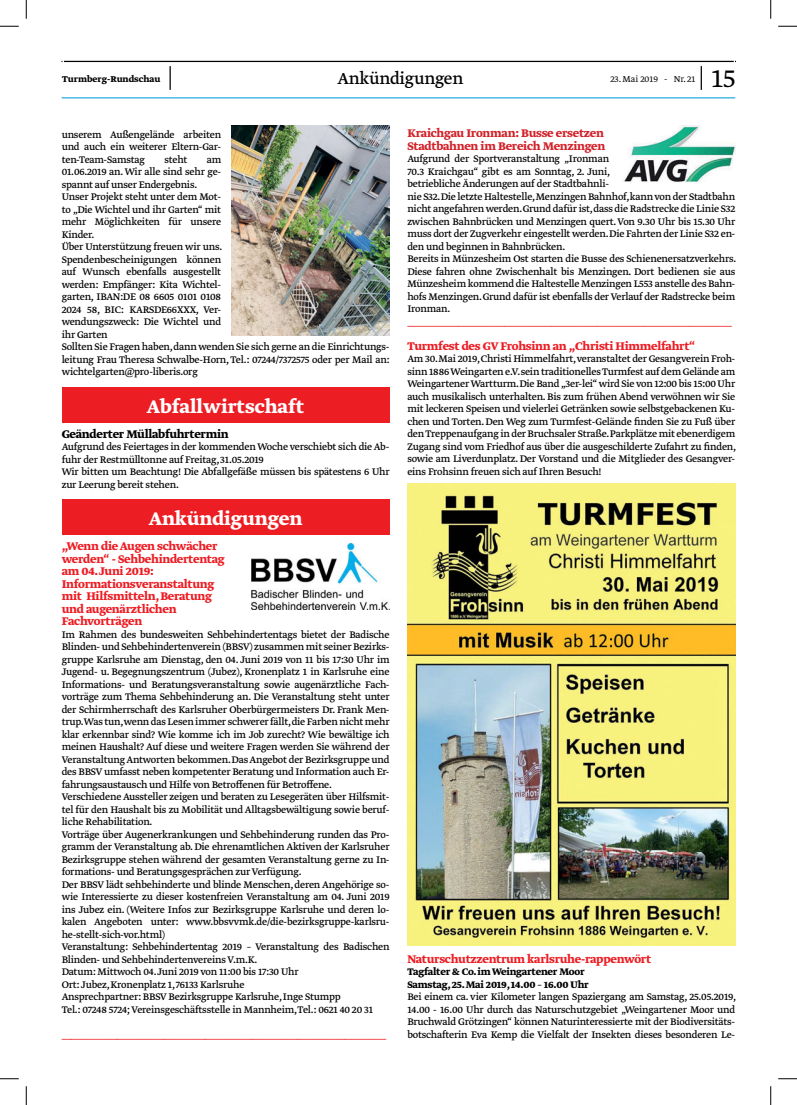
<style>
.page{position:relative;width:797px;height:1105px;background:#fff}
.page>*{position:absolute;margin:0;border:0;box-sizing:border-box;transform-origin:0 0}
.t1{font:300 30px "Greta Text Std";color:#000}
.t2{font:700 21.25px "Greta Text Std";color:#fff}
.t3{font:18.75px "Greta Text Std";letter-spacing:-.015em;color:#000}
.t4{font:700 13.12px/12.5px "Greta Text Std";letter-spacing:-.02em;color:#ed1d24}
.t5{font:700 13.12px/12.5px "Greta Text Std";letter-spacing:-.02em;color:#d2232a}
.t6{font:700 13.12px "Greta Text Std";letter-spacing:-.02em;color:#000}
.t7{font:11.25px/12.5px "Greta Text Std";letter-spacing:-.02em;color:#000}
.t8{font:11.25px "Greta Text Std";color:#ed1d24}
.t9{font:700 11.25px/12.5px "Greta Text Std";letter-spacing:-.02em;color:#000}
.t10{font:700 10px "Greta Text Std";color:#000}
.t11{font:300 10px "Greta Text Std";color:#000}
</style>
<div class="page">
<hr style="left:62px;top:97px;width:673px;height:1px;background:#27aae1">
<hr style="left:64px;top:61px;width:669px;height:1px;background:#000">
<hr style="left:700px;top:66px;width:2px;height:24px;background:#000">
<hr style="left:169px;top:66px;width:2px;height:24px;background:#000">
<img style="left:232px;top:125px;width:157px;height:211px">
<div style="left:62px;top:387px;width:327px;height:36px;background:#ed1d24"></div>
<div style="left:62px;top:500px;width:327px;height:35px;background:#ed1d24"></div>
<img style="left:251px;top:543px;width:138px;height:67px">
<img style="left:624px;top:125px;width:111px;height:57px">
<img style="left:407px;top:484px;width:328px;height:462px">
<svg style="left:0;top:25px;width:19px;height:2px"></svg>
<svg style="left:778px;top:25px;width:19px;height:2px"></svg>
<svg style="left:0;top:1078px;width:19px;height:1px"></svg>
<svg style="left:778px;top:1078px;width:19px;height:1px"></svg>
<svg style="left:25px;top:0;width:2px;height:19px"></svg>
<svg style="left:25px;top:1086px;width:2px;height:19px"></svg>
<svg style="left:770px;top:0;width:1px;height:19px"></svg>
<svg style="left:770px;top:1086px;width:1px;height:19px"></svg>
<p class="t10" style="left:62px;top:73px;width:100px">Turmberg-Rundschau</p>
<h3 class="t3" style="left:337px;top:68px;width:127px">Ankündigungen</h3>
<p class="t11" style="left:610px;top:73px;width:87px">23. Mai 2019 - Nr. 21</p>
<h1 class="t1" style="left:711px;top:60px;width:26px">15</h1>
<p class="t5" style="left:407px;top:128px;width:199px">Kraichgau Ironman: Busse ersetzen<br>Stadtbahnen im Bereich Menzingen</p>
<p class="t7" style="left:407px;top:153px;width:330px">Aufgrund der Sportveranstaltung „Ironman<br>70.3 Kraichgau“ gibt es am Sonntag, 2. Juni,<br>betriebliche Änderungen auf der Stadtbahnli-<br>nie S32.Die letzte Haltestelle,Menzingen Bahnhof,kann von der Stadtbahn nicht angefahren werden.Grund dafür ist,dass die Radstrecke die Linie S32 zwischen Bahnbrücken und Menzingen quert. Von 9.30 Uhr bis 15.30 Uhr muss dort der Zugverkehr eingestellt werden.Die Fahrten der Linie S32 en&shy;den und beginnen in Bahnbrücken.<br>Bereits in Münzesheim Ost starten die Busse des Schienenersatzverkehrs.<br>Diese fahren ohne Zwischenhalt bis Menzingen. Dort bedienen sie aus Münzesheim kommend die Haltestelle Menzingen L553 anstelle des Bahn&shy;hofs Menzingen. Grund dafür ist ebenfalls der Verlauf der Radstrecke beim Ironman.</p>
<p class="t8" style="left:407px;top:315px;width:326px">______________________________________________________________________</p>
<p class="t4" style="left:407px;top:340px;width:289px">Turmfest des GV Frohsinn an „Christi Himmelfahrt“</p>
<p class="t7" style="left:407px;top:353px;width:330px;text-align:justify">Am 30.Mai 2019,Christi Himmelfahrt,veranstaltet der Gesangverein Froh&shy;sinn 1886 Weingarten e.V.sein traditionelles Turmfest auf dem Gelände am Weingartener Wartturm.Die Band „3er-lei“ wird Sie von 12:00 bis 15:00 Uhr auch musikalisch unterhalten. Bis zum frühen Abend verwöhnen wir Sie mit leckeren Speisen und vielerlei Getränken sowie selbstgebackenen Ku&shy;chen und Torten. Den Weg zum Turmfest-Gelände finden Sie zu Fuß über den Treppenaufgang in der Bruchsaler Straße.Parkplätze mit ebenerdigem Zugang sind vom Friedhof aus über die ausgeschilderte Zufahrt zu finden, sowie am Liverdunplatz. Der Vorstand und die Mitglieder des Gesangver&shy;eins Frohsinn freuen sich auf Ihren Besuch!</p>
<p class="t7" style="left:62px;top:129px;width:161px;text-align:justify">unserem Außengelände arbeiten und auch ein weiterer Eltern-Gar&shy;ten-Team-Samstag</p>
<p class="t7" style="left:164px;top:154px;width:25px">steht</p>
<p class="t7" style="left:62px;top:154px;width:329px;text-indent:145px">am<br>01.06.2019 an.Wir alle sind sehr ge-<br>spannt auf unser Endergebnis.<br>Unser Projekt steht unter dem Mot-<br>to „Die Wichtel und ihr Garten“ mit<br>mehr Möglichkeiten für unsere<br>Kinder.<br>Über Unterstützung freuen wir uns.<br>Spendenbescheinigungen können<br>auf Wunsch ebenfalls ausgestellt<br>werden: Empfänger: Kita Wichtel-<br>garten, IBAN:DE 08 6605 0101 0108<br>2024 58, BIC: KARSDE66XXX, Ver-<br>wendungszweck: Die Wichtel und<br>ihr Garten<br>Sollten Sie Fragen haben,dann wenden Sie sich gerne an die Einrichtungs&shy;leitung Frau Theresa Schwalbe-Horn, Tel.: 07244/7372575 oder per Mail an: wichtelgarten@pro-liberis.org</p>
<h2 class="t2" style="left:147px;top:394px;width:159px">Abfallwirtschaft</h2>
<p class="t6" style="left:62px;top:426px;width:168px">Geänderter Müllabfuhrtermin</p>
<p class="t7" style="left:62px;top:441px;width:329px">Aufgrund des Feiertages in der kommenden Woche verschiebt sich die Ab&shy;fuhr der Restmülltonne auf Freitag, 31.05.2019<br>Wir bitten um Beachtung! Die Abfallgefäße müssen bis spätestens 6 Uhr zur Leerung bereit stehen.</p>
<h2 class="t2" style="left:149px;top:506px;width:155px">Ankündigungen</h2>
<p class="t4" style="left:62px;top:541px;width:164px">„Wenn die Augen schwächer werden“ - Sehbehindertentag am 04. Juni 2019:<br>Informationsveranstaltung mit Hilfsmitteln, Beratung und augenärztlichen<br>Fachvorträgen</p>
<p class="t7" style="left:62px;top:629px;width:329px">Im Rahmen des bundesweiten Sehbehindertentags bietet der Badische Blinden- und Sehbehindertenverein (BBSV) zusammen mit seiner Bezirks&shy;gruppe Karlsruhe am Dienstag, den 04. Juni 2019 von 11 bis 17:30 Uhr im Jugend- u. Begegnungszentrum (Jubez), Kronenplatz 1 in Karlsruhe eine Informations- und Beratungsveranstaltung sowie augenärztliche Fach&shy;vorträge zum Thema Sehbehinderung an. Die Veranstaltung steht unter der Schirmherrschaft des Karlsruher Oberbürgermeisters Dr. Frank Men&shy;trup.Was tun,wenn das Lesen immer schwerer fällt,die Farben nicht mehr klar erkennbar sind? Wie komme ich im Job zurecht? Wie bewältige ich meinen Haushalt? Auf diese und weitere Fragen werden Sie während der Veranstaltung Antworten bekommen.Das Angebot der Bezirksgruppe und des BBSV umfasst neben kompetenter Beratung und Information auch Er&shy;fahrungsaustausch und Hilfe von Betroffenen für Betroffene.<br>Verschiedene Aussteller zeigen und beraten zu Lesegeräten über Hilfsmit&shy;tel für den Haushalt bis zu Mobilität und Alltagsbewältigung sowie beruf&shy;liche Rehabilitation.<br>Vorträge über Augenerkrankungen und Sehbehinderung runden das Pro&shy;gramm der Veranstaltung ab. Die ehrenamtlichen Aktiven der Karlsruher Bezirksgruppe stehen während der gesamten Veranstaltung gerne zu In&shy;formations- und Beratungsgesprächen zur Verfügung.<br>Der BBSV lädt sehbehinderte und blinde Menschen, deren Angehörige so&shy;wie Interessierte zu dieser kostenfreien Veranstaltung am 04. Juni 2019 ins Jubez ein. (Weitere Infos zur Bezirksgruppe Karlsruhe und deren lo&shy;kalen Angeboten unter: www.bbsvvmk.de/die-bezirksgruppe-karlsru&shy;he-stellt-sich-vor.html)<br>Veranstaltung: Sehbehindertentag 2019 – Veranstaltung des Badischen Blinden- und Sehbehindertenvereins V.m.K.<br>Datum: Mittwoch 04. Juni 2019 von 11:00 bis 17:30 Uhr<br>Ort: Jubez, Kronenplatz 1, 76133 Karlsruhe<br>Ansprechpartner: BBSV Bezirksgruppe Karlsruhe, Inge Stumpp<br>Tel.: 07248 5724; Vereinsgeschäftsstelle in Mannheim,Tel.: 0621 40 20 31</p>
<p class="t8" style="left:62px;top:1028px;width:326px">______________________________________________________________________</p>
<p class="t4" style="left:407px;top:953px;width:245px">Naturschutzzentrum karlsruhe-rappenwört</p>
<p class="t9" style="left:407px;top:966px;width:183px">Tagfalter &amp; Co. im Weingartener Moor<br>Samstag, 25. Mai 2019, 14.00 – 16.00 Uhr</p>
<p class="t7" style="left:407px;top:991px;width:330px;text-align:justify">Bei einem ca. vier Kilometer langen Spaziergang am Samstag, 25.05.2019, 14.00 - 16.00 Uhr durch das Naturschutzgebiet „Weingartener Moor und Bruchwald Grötzingen“ können Naturinteressierte mit der Biodiversitäts&shy;botschafterin Eva Kemp die Vielfalt der Insekten dieses besonderen Le-</p>
</div>
